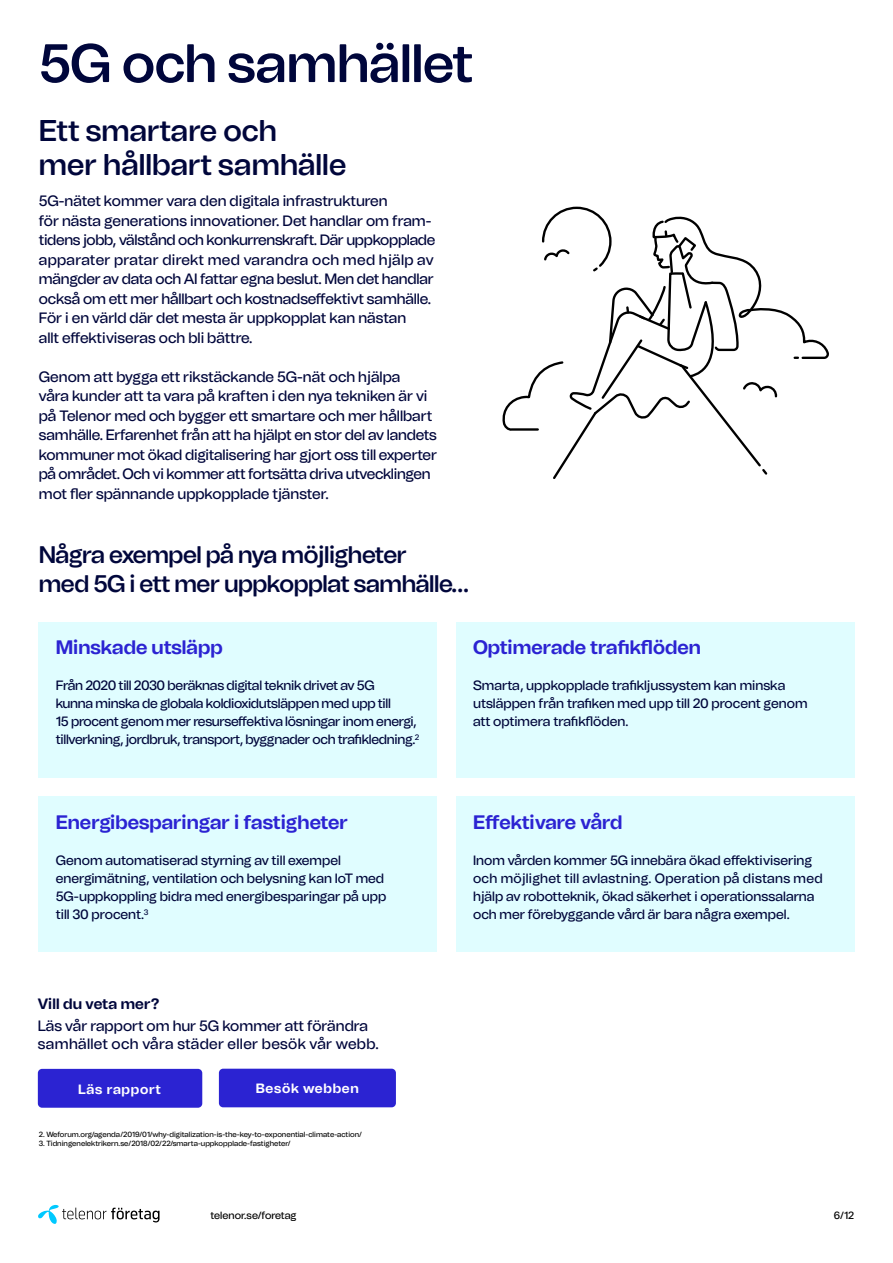
<style>
.page{position:relative;width:893px;height:1263px;background:#fff}
.page>*{position:absolute;margin:0;border:0;box-sizing:border-box;transform-origin:0 0}
.t1{font:500 54px "Telenor Evolution";letter-spacing:-.01em;color:#00063b}
.t2{font:500 30px/34.5px "Telenor Evolution";color:#00063b}
.t3{font:500 24px/28.5px "Telenor Evolution";letter-spacing:-.02em;color:#00063b}
.t4{font:700 19.5px "Telenor Evolution";color:#2b23d2}
.t5{font:15px/19.5px "Telenor Evolution";letter-spacing:-.01em;color:#00063b}
.t6{font:700 15px "Telenor Evolution";letter-spacing:.01em;color:#00063b}
.t7{font:13.5px/18px "Telenor Evolution";letter-spacing:-.005em;color:#00063b}
.t8{font:700 13.5px "Telenor Evolution";letter-spacing:.05em;color:#fff}
.t9{font:10.5px "Telenor Evolution";color:#000}
.t10{font:7.5px "Telenor Evolution";letter-spacing:.005em;color:#000}
</style>
<div class="page">
<div style="left:219px;top:1069px;width:177px;height:38px;background:#2b23d2;border-radius:4px"></div>
<div style="left:38px;top:1069px;width:164px;height:39px;background:#2b23d2;border-radius:4px"></div>
<svg style="left:502px;top:206px;width:327px;height:273px"></svg>
<svg style="left:38px;top:1205px;width:122px;height:19px"></svg>
<div style="left:39px;top:797px;width:398px;height:155px;background:#e0fdff"></div>
<div style="left:456px;top:797px;width:398px;height:155px;background:#e0fdff"></div>
<div style="left:456px;top:622px;width:398px;height:155px;background:#e0fdff"></div>
<div style="left:39px;top:622px;width:398px;height:155px;background:#e0fdff"></div>
<h1 class="t1" style="left:39px;top:30px;width:436px">5G och samhället</h1>
<h2 class="t2" style="left:39px;top:114px;width:309px">Ett smartare och<br>mer hållbart samhälle</h2>
<p class="t5" style="left:39px;top:192px;width:398px">5G-nätet kommer vara den digitala infrastrukturen<br>för nästa generations innovationer. Det handlar om fram&shy;tidens jobb, välstånd och konkurrenskraft. Där uppkopplade apparater pratar direkt med varandra och med hjälp av mängder av data och AI fattar egna beslut. Men det handlar också om ett mer hållbart och kostnadseffektivt samhälle.<br>För i en värld där det mesta är uppkopplat kan nästan<br>allt effektiviseras och bli bättre.</p>
<p class="t5" style="left:39px;top:367px;width:400px">Genom att bygga ett rikstäckande 5G-nät och hjälpa<br>våra kunder att ta vara på kraften i den nya tekniken är vi på Telenor med och bygger ett smartare och mer hållbart samhälle. Erfarenhet från att ha hjälpt en stor del av landets kommuner mot ökad digitalisering har gjort oss till experter på området. Och vi kommer att fortsätta driva utvecklingen mot fler spännande uppkopplade tjänster.</p>
<h3 class="t3" style="left:39px;top:541px;width:432px">Några exempel på nya möjligheter<br>med 5G i ett mer uppkopplat samhälle…</h3>
<h3 class="t4" style="left:56px;top:636px;width:168px">Minskade utsläpp</h3>
<p class="t7" style="left:56px;top:677px;width:365px">Från 2020 till 2030 beräknas digital teknik drivet av 5G<br>kunna minska de globala koldioxidutsläppen med upp till<br>15 procent genom mer resurseffektiva lösningar inom energi, tillverkning, jordbruk, transport, byggnader och trafikledning.<sup>2</sup></p>
<h3 class="t4" style="left:56px;top:811px;width:294px">Energibesparingar i fastigheter</h3>
<p class="t7" style="left:56px;top:852px;width:332px">Genom automatiserad styrning av till exempel energimätning, ventilation och belysning kan IoT med 5G-uppkoppling bidra med energibesparingar på upp till 30 procent.<sup>3</sup></p>
<p class="t6" style="left:38px;top:995px;width:123px">Vill du veta mer?</p>
<p class="t5" style="left:38px;top:1017px;width:342px;line-height:18px">Läs vår rapport om hur 5G kommer att förändra samhället och våra städer eller besök vår webb.</p>
<p class="t8" style="left:78px;top:1081px;width:84px">Läs rapport</p>
<p class="t8" style="left:256px;top:1080px;width:105px">Besök webben</p>
<p class="t10" style="left:39px;top:1130px;width:325px">2. Weforum.org/agenda/2019/01/why-digitalization-is-the-key-to-exponential-climate-action/</p>
<p class="t10" style="left:39px;top:1139px;width:253px">3. Tidningenelektrikern.se/2018/02/22/smarta-uppkopplade-fastigheter/</p>
<h3 class="t4" style="left:473px;top:636px;width:229px">Optimerade trafikflöden</h3>
<p class="t7" style="left:473px;top:677px;width:336px">Smarta, uppkopplade trafikljussystem kan minska utsläppen från trafiken med upp till 20 procent genom att optimera trafikflöden.</p>
<h3 class="t4" style="left:473px;top:811px;width:151px">Effektivare vård</h3>
<p class="t7" style="left:473px;top:852px;width:351px">Inom vården kommer 5G innebära ökad effektivisering och möjlighet till avlastning. Operation på distans med hjälp av robotteknik, ökad säkerhet i operationssalarna och mer förebyggande vård är bara några exempel.</p>
<p class="t9" style="left:210px;top:1208px;width:88px">telenor.se/foretag</p>
<p class="t9" style="left:834px;top:1208px;width:22px">6/12</p>
</div>
